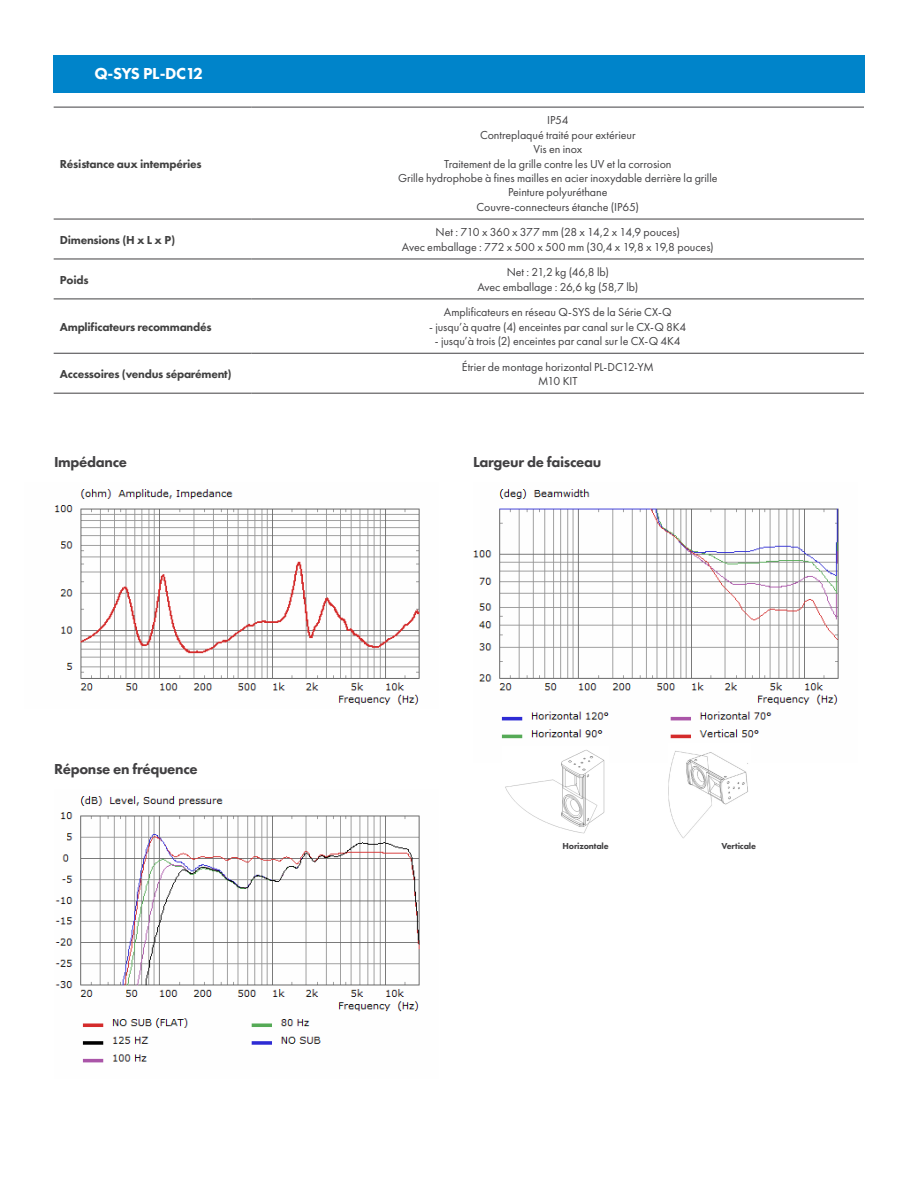
<style>
.page{position:relative;width:918px;height:1188px;background:#fff}
.page>*{position:absolute;margin:0;border:0;box-sizing:border-box;transform-origin:0 0}
.Bullet_Title{font:800 16.5px "Futura PT";letter-spacing:-.035em;color:#fff}
.t1{font:800 15px "Futura PT";letter-spacing:-.02em;color:#414042}
.spec_sheet_center{font:12px "Futura PT";letter-spacing:-.005em;color:#414042}
.spec_sheet_left_col{font:800 12px "Futura PT";letter-spacing:-.02em;color:#414141}
.t2{font:800 9px "Futura PT";letter-spacing:-.02em;color:#414042}
</style>
<div class="page">
<div style="left:53px;top:55px;width:812px;height:37px;background:#0084ca"></div>
<hr style="left:54px;top:107px;width:198px;height:1px;background:#414042">
<hr style="left:252px;top:107px;width:612px;height:1px;background:#414042">
<hr style="left:54px;top:219px;width:198px;height:1px;background:#414042">
<hr style="left:252px;top:219px;width:612px;height:1px;background:#414042">
<hr style="left:54px;top:259px;width:198px;height:1px;background:#414042">
<hr style="left:252px;top:259px;width:612px;height:1px;background:#414042">
<hr style="left:54px;top:299px;width:198px;height:1px;background:#414042">
<hr style="left:252px;top:299px;width:612px;height:1px;background:#414042">
<hr style="left:54px;top:353px;width:198px;height:1px;background:#414042">
<hr style="left:252px;top:353px;width:612px;height:1px;background:#414042">
<hr style="left:54px;top:393px;width:198px;height:1px;background:#414042">
<hr style="left:252px;top:393px;width:612px;height:1px;background:#414042">
<img style="left:54px;top:489px;width:366px;height:216px">
<img style="left:473px;top:489px;width:366px;height:250px">
<img style="left:55px;top:796px;width:365px;height:267px">
<img style="left:505px;top:750px;width:100px;height:84px">
<img style="left:668px;top:751px;width:80px;height:87px">
<p class="Bullet_Title" style="left:94px;top:63px;width:110px">Q-SYS PL-DC12</p>
<p class="spec_sheet_left_col" style="left:60px;top:156px;width:143px">Résistance aux intempéries</p>
<p class="spec_sheet_left_col" style="left:60px;top:232px;width:117px">Dimensions (H x L x P)</p>
<p class="spec_sheet_left_col" style="left:60px;top:272px;width:30px">Poids</p>
<p class="spec_sheet_left_col" style="left:60px;top:319px;width:153px">Amplificateurs recommandés</p>
<p class="spec_sheet_left_col" style="left:60px;top:366px;width:173px">Accessoires (vendus séparément)</p>
<p class="spec_sheet_center" style="left:547px;top:113px;width:23px">IP54</p>
<p class="spec_sheet_center" style="left:480px;top:128px;width:157px">Contreplaqué traité pour extérieur</p>
<p class="spec_sheet_center" style="left:533px;top:142px;width:50px">Vis en inox</p>
<p class="spec_sheet_center" style="left:444px;top:157px;width:229px">Traitement de la grille contre les UV et la corrosion</p>
<p class="spec_sheet_center" style="left:398px;top:171px;width:321px">Grille hydrophobe à fines mailles en acier inoxydable derrière la grille</p>
<p class="spec_sheet_center" style="left:508px;top:185px;width:101px">Peinture polyuréthane</p>
<p class="spec_sheet_center" style="left:477px;top:200px;width:164px">Couvre-connecteurs étanche (IP65)</p>
<p class="spec_sheet_center" style="left:436px;top:225px;width:246px">Net : 710 x 360 x 377 mm (28 x 14,2 x 14,9 pouces)</p>
<p class="spec_sheet_center" style="left:402px;top:240px;width:313px">Avec emballage : 772 x 500 x 500 mm (30,4 x 19,8 x 19,8 pouces)</p>
<p class="spec_sheet_center" style="left:507px;top:265px;width:104px">Net : 21,2 kg (46,8 lb)</p>
<p class="spec_sheet_center" style="left:477px;top:280px;width:162px">Avec emballage : 26,6 kg (58,7 lb)</p>
<p class="spec_sheet_center" style="left:444px;top:305px;width:229px">Amplificateurs en réseau Q-SYS de la Série CX-Q</p>
<p class="spec_sheet_center" style="left:429px;top:320px;width:259px">- jusqu’à quatre (4) enceintes par canal sur le CX-Q 8K4</p>
<p class="spec_sheet_center" style="left:435px;top:334px;width:247px">- jusqu’à trois (2) enceintes par canal sur le CX-Q 4K4</p>
<p class="spec_sheet_center" style="left:462px;top:359px;width:193px">Étrier de montage horizontal PL-DC12-YM</p>
<p class="spec_sheet_center" style="left:538px;top:374px;width:41px">M10 KIT</p>
<p class="t1" style="left:54px;top:453px;width:75px">Impédance</p>
<p class="t1" style="left:473px;top:453px;width:130px">Largeur de faisceau</p>
<p class="t1" style="left:54px;top:760px;width:145px">Réponse en fréquence</p>
<p class="t2" style="left:563px;top:841px;width:48px">Horizontale</p>
<p class="t2" style="left:721px;top:841px;width:36px">Verticale</p>
</div>
